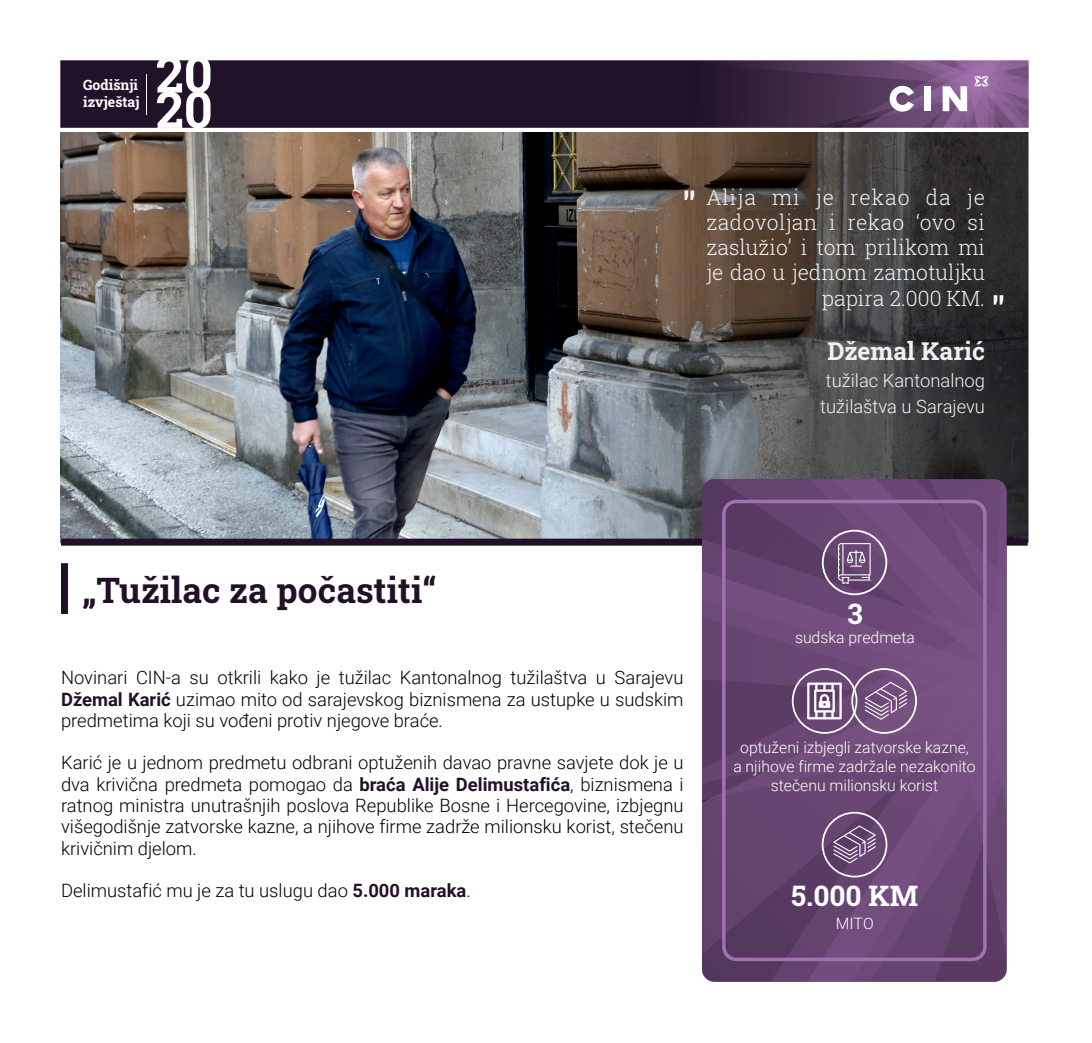
<style>
.page{position:relative;width:1092px;height:1043px;background:#fff}
.page>*{position:absolute;margin:0;border:0;box-sizing:border-box;transform-origin:0 0}
.t1{font:700 35px "Roboto Slab";color:#211128}
.t2{font:700 28.18px "Roboto Slab";color:#fff}
.t3{font:700 24.5px "Roboto Slab";color:#f1f1f1}
.t4{font:300 21px/25.2px "Roboto Slab";color:#f1f1f1;text-align:right}
.t5{font:300 18.38px/21.2px "Roboto";color:#000;text-align:justify}
.t6{font:300 18.38px/26.2px "Roboto";color:#f1f1f1;text-align:center}
.t7{font:300 15.75px/18.9px "Roboto";color:#fff;text-align:center}
.t8{font:700 14px/16.8px "Roboto Slab";color:#fff}
.s1{font-weight:700;color:#211128}
</style>
<div class="page">
<img style="left:61px;top:132px;width:456px;height:406px">
<img style="left:517px;top:132px;width:510px;height:406px">
<div style="left:61px;top:538px;width:966px;height:7px;background:#211128"></div>
<div style="left:61px;top:563px;width:7px;height:50px;background:#211128"></div>
<svg style="left:702px;top:967px;width:249px;height:14px;background:#62426c"></svg>
<svg style="left:701px;top:479px;width:250px;height:488px;background:#6a4874"></svg>
<svg style="left:951px;top:479px;width:55px;height:502px;background:#6f4b7a"></svg>
<div style="left:722px;top:499px;width:264px;height:461px;border:4px solid #a271af;border-radius:13px"></div>
<svg style="left:684px;top:190px;width:10px;height:10px"></svg>
<svg style="left:993px;top:295px;width:10px;height:9px"></svg>
<img style="left:61px;top:61px;width:966px;height:66px">
<svg style="left:889px;top:86px;width:24px;height:26px"></svg>
<div style="left:924px;top:86px;width:6px;height:25px;background:#fff"></div>
<svg style="left:942px;top:86px;width:24px;height:25px"></svg>
<svg style="left:973px;top:76px;width:15px;height:10px"></svg>
<hr style="left:146px;top:74px;width:1px;height:41px;background:#fff">
<svg style="left:157px;top:60px;width:53px;height:68px"></svg>
<div style="left:821px;top:811px;width:66px;height:66px;border:2px solid #fff;border-radius:50%"></div>
<svg style="left:833px;top:825px;width:42px;height:38px;background:#7c6284"></svg>
<div style="left:821px;top:529px;width:66px;height:66px;border:2px solid #fff;border-radius:50%"></div>
<svg style="left:837px;top:543px;width:33px;height:41px"></svg>
<div style="left:791px;top:668px;width:66px;height:65px;border:2px solid #fff;border-radius:50%"></div>
<svg style="left:864px;top:681px;width:42px;height:38px;background:#886b91"></svg>
<div style="left:851px;top:668px;width:65px;height:65px;border:2px solid #fff;border-radius:50%"></div>
<svg style="left:807px;top:682px;width:34px;height:37px"></svg>
<p class="t8" style="left:83px;top:76px;width:58px">Godišnji izvještaj</p>
<p class="t4" style="left:706px;top:184px;width:280px">Alija mi je rekao da je zadovoljan i rekao ‘ovo si zaslužio’ i tom prilikom mi je dao u jednom zamotuljku papira 2.000 KM.</p>
<h3 class="t3" style="left:827px;top:334px;width:159px">Džemal Karić</h3>
<p class="t6" style="left:820px;top:366px;width:166px">tužilac Kantonalnog tužilaštva u Sarajevu</p>
<h1 class="t1" style="left:82px;top:566px;width:356px">„Tužilac za počastiti“</h1>
<p class="t5" style="left:61px;top:666px;width:624px">Novinari CIN-a su otkrili kako je tužilac Kantonalnog tužilaštva u Sarajevu <span class="s1">Džemal Karić</span> uzimao mito od sarajevskog biznismena za ustupke u sudskim predmetima koji su vođeni protiv njegove braće.</p>
<p class="t5" style="left:61px;top:751px;width:624px">Karić je u jednom predmetu odbrani optuženih davao pravne savjete dok je u dva krivična predmeta pomogao da <span class="s1">braća Alije Delimustafića</span>, biznismena i ratnog ministra unutrašnjih poslova Republike Bosne i Hercegovine, izbjegnu višegodišnje zatvorske kazne, a njihove firme zadrže milionsku korist, stečenu krivičnim djelom.</p>
<p class="t5" style="left:61px;top:878px;width:411px">Delimustafić mu je za tu uslugu dao <span class="s1">5.000 maraka</span>.</p>
<h2 class="t2" style="left:847px;top:594px;width:17px">3</h2>
<p class="t7" style="left:794px;top:626px;width:121px">sudska predmeta</p>
<p class="t7" style="left:733px;top:737px;width:244px">optuženi izbjegli zatvorske kazne,<br>a njihove firme zadržale nezakonito stečenu milionsku korist</p>
<h2 class="t2" style="left:791px;top:876px;width:129px">5.000 KM</h2>
<p class="t7" style="left:835px;top:913px;width:39px">MITO</p>
</div>
